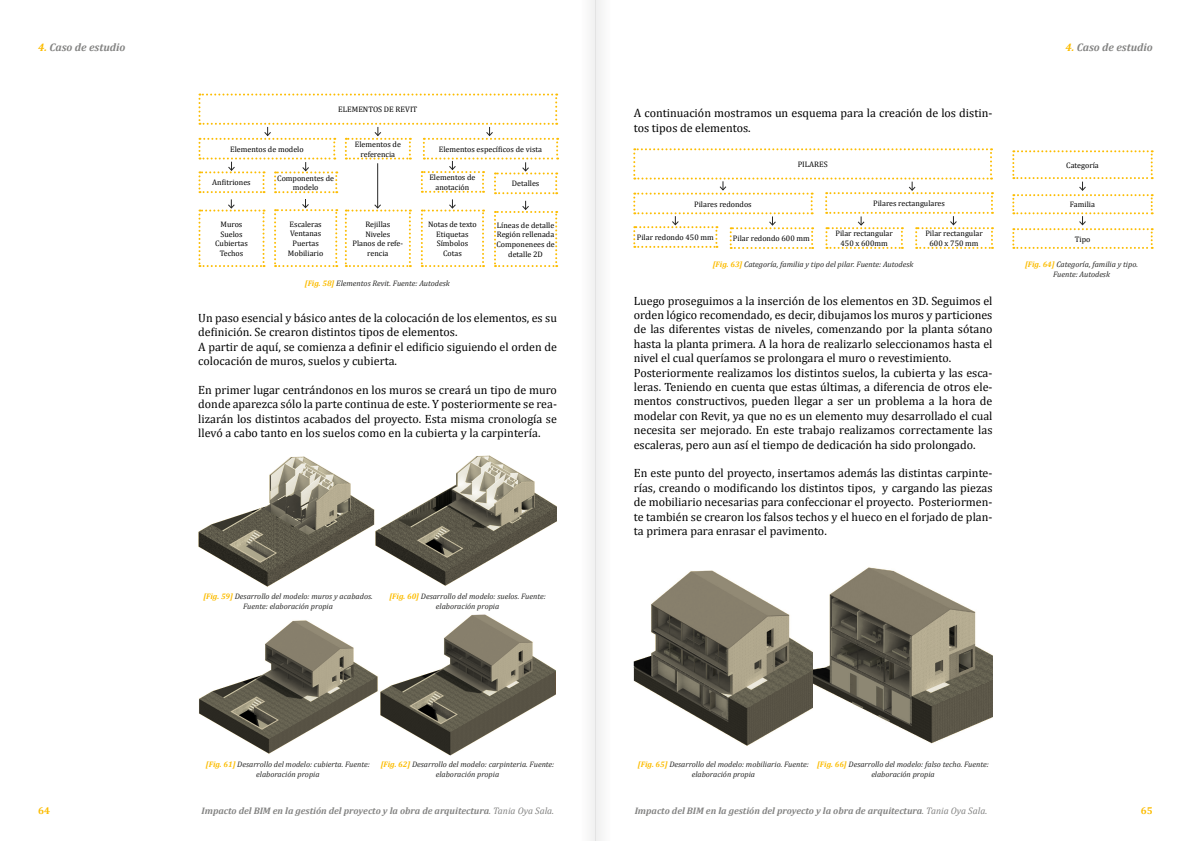
<style>
.page{position:relative;width:1191px;height:842px;background:#fff}
.page>*{position:absolute;margin:0;border:0;box-sizing:border-box;transform-origin:0 0}
.t1{font:12px/14.4px "Cambria";color:#000;text-align:justify}
.t2{font:italic 700 11px "Cambria";color:#838382}
.t3{font:700 10px "Cambria";color:#fcbc00}
.t4{font:italic 700 9.5px "Cambria";color:#838382}
.t5{font:italic 8px/9.6px "Cambria";color:#282827;text-align:center}
.t6{font:8px/9.6px "Cambria";color:#000;text-align:center}
.s1{color:#fcbc00}
.s2{font-weight:700;color:#fcbc00}
.s3{font-weight:400}
</style>
<div class="page">
<div style="left:595px;top:0;width:22px;height:841px;background:#f8f8f7"></div>
<svg style="left:199px;top:615px;width:356px;height:140px"></svg>
<svg style="left:634px;top:567px;width:358px;height:178px"></svg>
<svg style="left:198px;top:94px;width:360px;height:173px"></svg>
<svg style="left:633px;top:148px;width:360px;height:101px"></svg>
<svg style="left:1012px;top:150px;width:140px;height:99px"></svg>
<svg style="left:198px;top:456px;width:177px;height:130px"></svg>
<svg style="left:375px;top:455px;width:181px;height:131px"></svg>
<p class="t2" style="left:38px;top:40px;width:89px"><span class="s1">4.</span> Caso de estudio</p>
<p class="t2" style="left:1065px;top:40px;width:89px"><span class="s1">4.</span> Caso de estudio</p>
<p class="t6" style="left:338px;top:105px;width:81px">ELEMENTOS DE REVIT</p>
<p class="t6" style="left:355px;top:139px;width:48px">Elementos de referencia</p>
<p class="t6" style="left:230px;top:144px;width:75px">Elementos de modelo</p>
<p class="t6" style="left:439px;top:144px;width:105px">Elementos específicos de vista</p>
<p class="t6" style="left:212px;top:178px;width:40px">Anfitriones</p>
<p class="t6" style="left:221px;top:219px;width:23px">Muros</p>
<p class="t6" style="left:220px;top:229px;width:24px">Suelos</p>
<p class="t6" style="left:215px;top:239px;width:34px">Cubiertas</p>
<p class="t6" style="left:220px;top:248px;width:25px">Techos</p>
<p class="t6" style="left:277px;top:173px;width:59px">Componentes de modelo</p>
<p class="t6" style="left:290px;top:219px;width:34px">Escaleras</p>
<p class="t6" style="left:290px;top:229px;width:33px">Ventanas</p>
<p class="t6" style="left:292px;top:238px;width:28px">Puertas</p>
<p class="t6" style="left:288px;top:248px;width:37px">Mobiliario</p>
<p class="t6" style="left:365px;top:219px;width:26px">Rejillas</p>
<p class="t6" style="left:365px;top:229px;width:26px">Niveles</p>
<p class="t6" style="left:352px;top:239px;width:52px">Planos de refe&shy;rencia</p>
<p class="t6" style="left:429px;top:173px;width:48px">Elementos de anotación</p>
<p class="t6" style="left:428px;top:219px;width:50px">Notas de texto</p>
<p class="t6" style="left:436px;top:229px;width:34px">Etiquetas</p>
<p class="t6" style="left:437px;top:239px;width:33px">Símbolos</p>
<p class="t6" style="left:443px;top:248px;width:20px">Cotas</p>
<p class="t5" style="left:305px;top:278px;width:146px"><span class="s2">[Fig. 58]</span> Elementos Revit. Fuente: Autodesk</p>
<p class="t6" style="left:512px;top:179px;width:29px">Detalles</p>
<p class="t6" style="left:497px;top:220px;width:59px">Líneas de detalle</p>
<p class="t6" style="left:497px;top:230px;width:59px">Región rellenada</p>
<p class="t6" style="left:496px;top:239px;width:60px">Componenees de detalle 2D</p>
<p class="t1" style="left:198px;top:311px;width:360px">Un paso esencial y básico antes de la colocación de los elementos, es su definición. Se crearon distintos tipos de elementos.</p>
<p class="t1" style="left:198px;top:339px;width:360px">A partir de aquí, se comienza a definir el edificio siguiendo el orden de colocación de muros, suelos y cubierta.</p>
<p class="t1" style="left:198px;top:383px;width:360px">En primer lugar centrándonos en los muros se creará un tipo de muro donde aparezca sólo la parte continua de este. Y posteriormente se rea&shy;lizarán los distintos acabados del proyecto. Esta misma cronología se llevó a cabo tanto en los suelos como en la cubierta y la carpintería.</p>
<p class="t5" style="left:203px;top:591px;width:171px"><span class="s2">[Fig. 59]</span> Desarrollo del modelo: muros y acabados.<br>Fuente: elaboración propia</p>
<p class="t5" style="left:389px;top:591px;width:158px"><span class="s2">[Fig. 60]</span> Desarrollo del modelo: suelos. Fuente: elaboración propia</p>
<p class="t1" style="left:634px;top:106px;width:360px">A continuación mostramos un esquema para la creación de los distin&shy;tos tipos de elementos.</p>
<p class="t6" style="left:797px;top:159px;width:31px">PILARES</p>
<p class="t6" style="left:1066px;top:160px;width:34px">Categoría</p>
<p class="t6" style="left:1070px;top:200px;width:27px">Familia</p>
<p class="t6" style="left:1074px;top:234px;width:17px">Tipo</p>
<p class="t5" style="left:1025px;top:259px;width:114px"><span class="s2">[Fig. 64]</span> Categoría, familia y tipo.</p>
<p class="t5" style="left:1053px;top:269px;width:58px">Fuente: Autodesk</p>
<p class="t6" style="left:694px;top:199px;width:59px">Pilares redondos</p>
<p class="t6" style="left:873px;top:199px;width:73px">Pilares rectangulares</p>
<p class="t6" style="left:835px;top:229px;width:59px">Pilar rectangular</p>
<p class="t6" style="left:840px;top:238px;width:49px">450 x 600mm</p>
<p class="t6" style="left:925px;top:229px;width:59px">Pilar rectangular</p>
<p class="t6" style="left:929px;top:238px;width:51px">600 x 750 mm</p>
<p class="t6" style="left:637px;top:233px;width:78px">Pilar redondo 450 mm</p>
<p class="t6" style="left:733px;top:234px;width:78px">Pilar redondo 600 mm</p>
<p class="t5" style="left:713px;top:259px;width:202px"><span class="s2">[Fig. 63]</span> Categoría, familia y tipo del pilar. Fuente: Autodesk</p>
<p class="t1" style="left:634px;top:293px;width:360px">Luego proseguimos a la inserción de los elementos en 3D. Seguimos el orden lógico recomendado, es decir, dibujamos los muros y particiones de las diferentes vistas de niveles, comenzando por la planta sótano hasta la planta primera. A la hora de realizarlo seleccionamos hasta el nivel el cual queríamos se prolongara el muro o revestimiento.</p>
<p class="t1" style="left:634px;top:365px;width:360px">Posteriormente realizamos los distintos suelos, la cubierta y las esca&shy;leras. Teniendo en cuenta que estas últimas, a diferencia de otros ele&shy;mentos constructivos, pueden llegar a ser un problema a la hora de modelar con Revit, ya que no es un elemento muy desarrollado el cual necesita ser mejorado. En este trabajo realizamos correctamente las escaleras, pero aun así el tiempo de dedicación ha sido prolongado.</p>
<p class="t1" style="left:634px;top:466px;width:360px">En este punto del proyecto, insertamos además las distintas carpinte&shy;rías, creando o modificando los distintos tipos, y cargando las piezas de mobiliario necesarias para confeccionar el proyecto. Posteriormen&shy;te también se crearon los falsos techos y el hueco en el forjado de plan&shy;ta primera para enrasar el pavimento.</p>
<p class="t5" style="left:206px;top:759px;width:166px"><span class="s2">[Fig. 61]</span> Desarrollo del modelo: cubierta. Fuente: elaboración propia</p>
<p class="t5" style="left:381px;top:759px;width:175px"><span class="s2">[Fig. 62]</span> Desarrollo del modelo: carpinteria. Fuente: elaboración propia</p>
<p class="t5" style="left:638px;top:759px;width:172px"><span class="s2">[Fig. 65]</span> Desarrollo del modelo: mobiliario. Fuente: elaboración propia</p>
<p class="t5" style="left:817px;top:759px;width:173px"><span class="s2">[Fig. 66]</span> Desarrollo del modelo: falso techo. Fuente: elaboración propia</p>
<p class="t3" style="left:38px;top:803px;width:13px">64</p>
<p class="t4" style="left:201px;top:804px;width:354px">Impacto del BIM en la gestión del proyecto y la obra de arquitectura<span class="s3">. Tania Oya Sala.</span></p>
<p class="t4" style="left:634px;top:804px;width:354px">Impacto del BIM en la gestión del proyecto y la obra de arquitectura<span class="s3">. Tania Oya Sala.</span></p>
<p class="t3" style="left:1140px;top:803px;width:13px">65</p>
</div>
